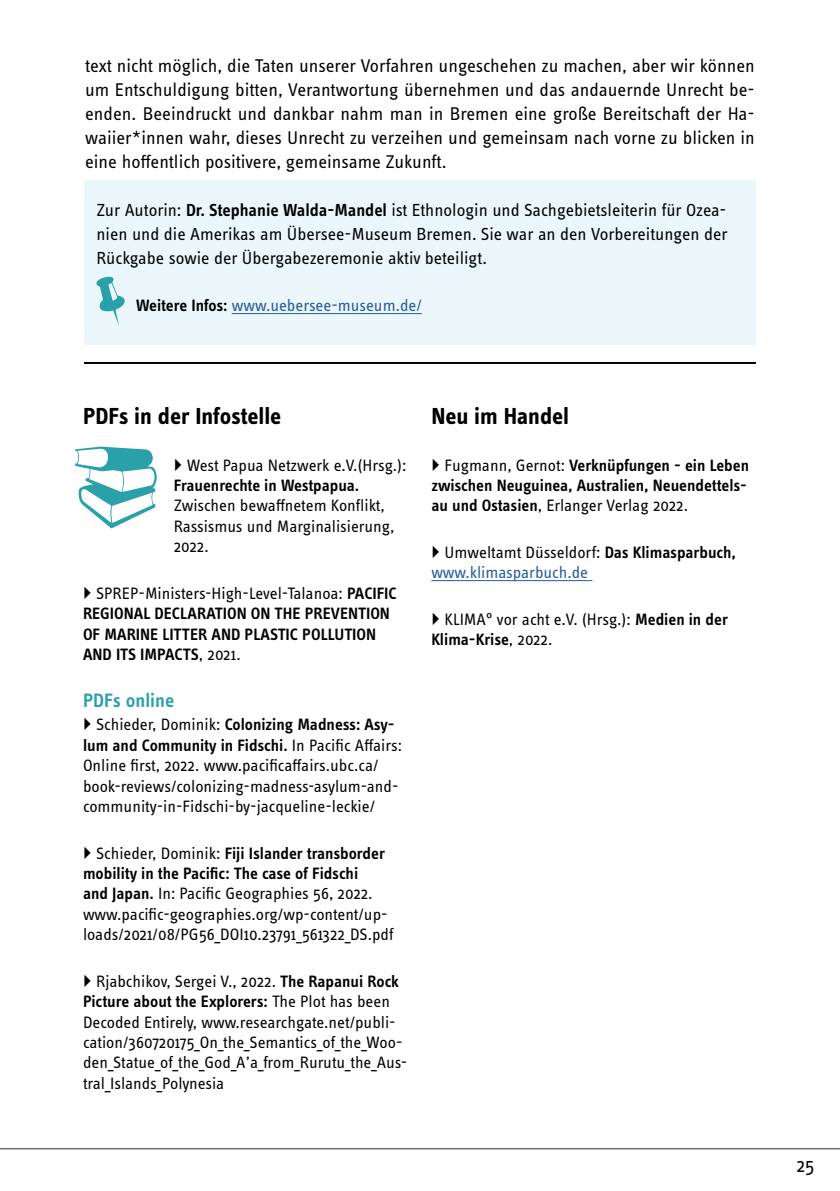
<style>
.page{position:relative;width:840px;height:1191px;background:#fff}
.page>*{position:absolute;margin:0;border:0;box-sizing:border-box;transform-origin:0 0}
.t1{font:700 24px "Info OT Text";color:#000}
.t2{font:600 20px "Info OT Text";color:#2aa1a9}
.t3{font:20px "Info OT Text";color:#000}
.t4{font:19px/24px "Info OT Text";color:#000;text-align:justify}
.t5{font:18px/24px "Info OT Text";color:#000;text-align:justify}
.t6{font:17px/20.4px "Info OT Text";color:#000}
.t7{font:600 17px/20.4px "Info OT Text";color:#000}
.t8{font:17px "Info OT Text";color:#275b9b}
.s1{font-weight:600}
.s2{font-weight:600;color:#000}
.s3{font-weight:400}
.s4{color:#275b9b}
</style>
<div class="page">
<hr style="left:0;top:1148px;width:839px;height:1px;background:#706f6f">
<div style="left:84px;top:180px;width:671px;height:164px;background:#eaf6f9"></div>
<hr style="left:232px;top:313px;width:189px;height:1px;background:#275b9b">
<hr style="left:431px;top:580px;width:161px;height:1px;background:#275b9b">
<svg style="left:96px;top:277px;width:29px;height:49px"></svg>
<hr style="left:84px;top:362px;width:671px;height:2px;background:#000">
<svg style="left:75px;top:446px;width:82px;height:82px"></svg>
<p class="t4" style="left:85px;top:53px;width:671px">text nicht möglich, die Taten unserer Vorfahren ungeschehen zu machen, aber wir können um Entschuldigung bitten, Verantwortung übernehmen und das andauernde Unrecht be&shy;enden. Beeindruckt und dankbar nahm man in Bremen eine große Bereitschaft der Ha&shy;waiier*innen wahr, dieses Unrecht zu verzeihen und gemeinsam nach vorne zu blicken in eine hoffentlich positivere, gemeinsame Zukunft.</p>
<p class="t5" style="left:96px;top:198px;width:632px">Zur Autorin: <span class="s1">Dr. Stephanie Walda-Mandel</span> ist Ethnologin und Sachgebietsleiterin für Ozea&shy;nien und die Amerikas am Übersee-Museum Bremen. Sie war an den Vorbereitungen der Rückgabe sowie der Übergabezeremonie aktiv beteiligt.</p>
<p class="t8" style="left:136px;top:295px;width:287px"><span class="s2">Weitere Infos:</span> www.uebersee-museum.de/</p>
<h1 class="t1" style="left:83px;top:401px;width:200px">PDFs in der Infostelle</h1>
<p class="t6" style="left:187px;top:454px;width:221px">West Papua Netzwerk e.V.(Hrsg.):</p>
<p class="t7" style="left:174px;top:475px;width:187px">Frauenrechte in Westpapua.</p>
<p class="t6" style="left:174px;top:495px;width:222px">Zwischen bewaffnetem Konflikt,<br>Rassismus und Marginalisierung,<br>2022.</p>
<p class="t7" style="left:83px;top:582px;width:315px;text-indent:13px"><span class="s3">SPREP-Ministers-High-Level-Talanoa:</span> PACIFIC REGIONAL DECLARATION ON THE PREVENTION OF MARINE LITTER AND PLASTIC POLLUTION AND ITS IMPACTS<span class="s3">, 2021.</span></p>
<p class="t2" style="left:83px;top:688px;width:93px">PDFs online</p>
<p class="t6" style="left:83px;top:714px;width:320px;text-indent:13px">Schieder, Dominik: <span class="s1">Colonizing Madness: Asy&shy;lum and Community in Fidschi.</span> In Pacific Affairs:<br>Online first, 2022. www.pacificaffairs.ubc.ca/ book-reviews/colonizing-madness-asylum-and&shy;community-in-Fidschi-by-jacqueline-leckie/</p>
<p class="t6" style="left:83px;top:842px;width:312px;text-indent:13px">Schieder, Dominik: <span class="s1">Fiji Islander transborder mobility in the Pacific: The case of Fidschi<br>and Japan.</span> In: Pacific Geographies 56, 2022. www.pacific-geographies.org/wp-content/up&shy;loads/2021/08/PG56_DOI10.23791_561322_DS.pdf</p>
<p class="t6" style="left:83px;top:970px;width:325px;text-indent:13px">Rjabchikov, Sergei V., 2022. <span class="s1">The Rapanui Rock Picture about the Explorers:</span> The Plot has been Decoded Entirely, www.researchgate.net/publi&shy;cation/360720175_On_the_Semantics_of_the_Woo&shy;den_Statue_of_the_God_A’a_from_Rurutu_the_Aus&shy;tral_Islands_Polynesia</p>
<h1 class="t1" style="left:431px;top:401px;width:139px">Neu im Handel</h1>
<p class="t7" style="left:431px;top:454px;width:319px;text-indent:13px"><span class="s3">Fugmann, Gernot:</span> Verknüpfungen - ein Leben zwischen Neuguinea, Australien, Neuendettels&shy;au und Ostasien<span class="s3">, Erlanger Verlag 2022.</span></p>
<p class="t6" style="left:431px;top:542px;width:306px;text-indent:13px">Umweltamt Düsseldorf: <span class="s1">Das Klimasparbuch, </span><span class="s4">www.klimasparbuch.de</span></p>
<p class="t6" style="left:431px;top:608px;width:298px;text-indent:13px">KLIMA° vor acht e.V. (Hrsg.): <span class="s1">Medien in der<br>Klima-Krise</span>, 2022.</p>
<p class="t3" style="left:795px;top:1153px;width:20px">25</p>
</div>
